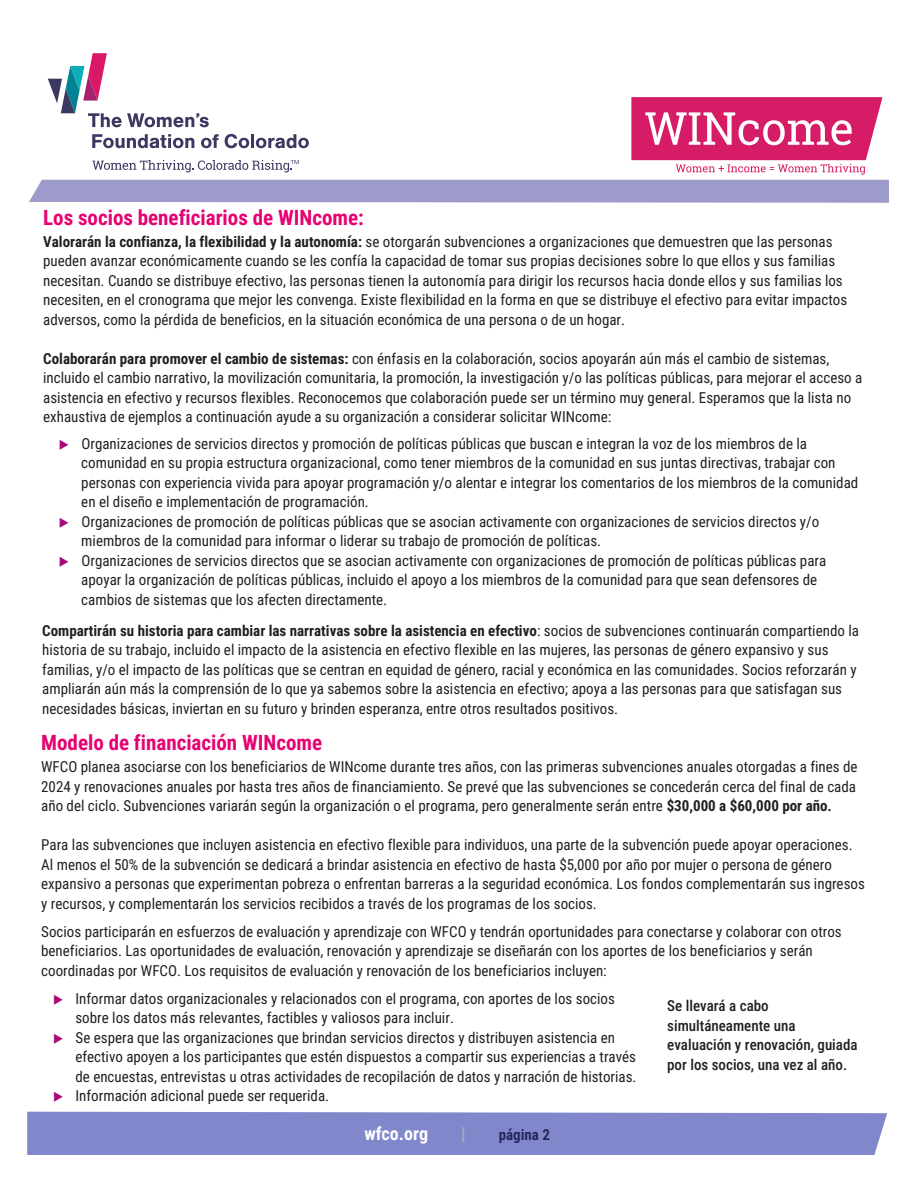
<style>
.page{position:relative;width:918px;height:1188px;background:#fff}
.page>*{position:absolute;margin:0;border:0;box-sizing:border-box;transform-origin:0 0}
.t1{font:700 21px "Roboto Condensed";color:#e60272}
.t2{font:700 18px "Roboto Condensed";color:#fff}
.t3{font:700 18px "Roboto Condensed";color:#acadb1}
.t4{font:15px/19.5px "Roboto Condensed";color:#231f20}
.t5{font:500 15px/19.5px "Roboto Condensed";color:#231f20}
.t6{font:700 15px "Roboto Condensed";color:#28275e}
.s1{font-weight:700}
.s2{color:#a8097a}
</style>
<div class="page">
<svg style="left:29px;top:53px;width:860px;height:150px"></svg>
<div style="left:27px;top:1112px;width:860px;height:43px;background:#8087cb"></div>
<h1 class="t1" style="left:43px;top:202px;width:322px">Los socios beneficiarios de WINcome:</h1>
<p class="t4" style="left:43px;top:231px;width:806px"><span class="s1">Valorarán la confianza, la flexibilidad y la autonomía:</span> se otorgarán subvenciones a organizaciones que demuestren que las personas pueden avanzar económicamente cuando se les confía la capacidad de tomar sus propias decisiones sobre lo que ellos y sus familias necesitan. Cuando se distribuye efectivo, las personas tienen la autonomía para dirigir los recursos hacia donde ellos y sus familias los necesiten, en el cronograma que mejor les convenga. Existe flexibilidad en la forma en que se distribuye el efectivo para evitar impactos adversos, como la pérdida de beneficios, en la situación económica de una persona o de un hogar.</p>
<p class="t4" style="left:43px;top:348px;width:821px"><span class="s1">Colaborarán para promover el cambio de sistemas:</span> con énfasis en la colaboración, socios apoyarán aún más el cambio de sistemas, incluido el cambio narrativo, la movilización comunitaria, la promoción, la investigación y/o las políticas públicas, para mejorar el acceso a asistencia en efectivo y recursos flexibles. Reconocemos que colaboración puede ser un término muy general. Esperamos que la lista no exhaustiva de ejemplos a continuación ayude a su organización a considerar solicitar WINcome:</p>
<p class="t4" style="left:81px;top:433px;width:778px;text-indent:-22px"><span class="s2">◆</span> Organizaciones de servicios directos y promoción de políticas públicas que buscan e integran la voz de los miembros de la comunidad en su propia estructura organizacional, como tener miembros de la comunidad en sus juntas directivas, trabajar con personas con experiencia vivida para apoyar programación y/o alentar e integrar los comentarios de los miembros de la comunidad en el diseño e implementación de programación.</p>
<p class="t4" style="left:81px;top:511px;width:740px;text-indent:-22px"><span class="s2">◆</span> Organizaciones de promoción de políticas públicas que se asocian activamente con organizaciones de servicios directos y/o miembros de la comunidad para informar o liderar su trabajo de promoción de políticas.</p>
<p class="t4" style="left:81px;top:550px;width:746px;text-indent:-22px"><span class="s2">◆</span> Organizaciones de servicios directos que se asocian activamente con organizaciones de promoción de políticas públicas para apoyar la organización de políticas públicas, incluido el apoyo a los miembros de la comunidad para que sean defensores de cambios de sistemas que los afecten directamente.</p>
<p class="t4" style="left:42px;top:620px;width:818px"><span class="s1">Compartirán su historia para cambiar las narrativas sobre la asistencia en efectivo</span>: socios de subvenciones continuarán compartiendo la historia de su trabajo, incluido el impacto de la asistencia en efectivo flexible en las mujeres, las personas de género expansivo y sus familias, y/o el impacto de las políticas que se centran en equidad de género, racial y económica en las comunidades. Socios reforzarán y ampliarán aún más la comprensión de lo que ya sabemos sobre la asistencia en efectivo; apoya a las personas para que satisfagan sus necesidades básicas, inviertan en su futuro y brinden esperanza, entre otros resultados positivos.</p>
<h1 class="t1" style="left:41px;top:728px;width:282px">Modelo de financiación WINcome</h1>
<p class="t4" style="left:41px;top:756px;width:818px;text-align:justify">WFCO planea asociarse con los beneficiarios de WINcome durante tres años, con las primeras subvenciones anuales otorgadas a fines de 2024 y renovaciones anuales por hasta tres años de financiamiento. Se prevé que las subvenciones se concederán cerca del final de cada año del ciclo. Subvenciones variarán según la organización o el programa, pero generalmente serán entre <span class="s1">$30,000 a $60,000 por año.</span></p>
<p class="t4" style="left:41px;top:834px;width:825px">Para las subvenciones que incluyen asistencia en efectivo flexible para individuos, una parte de la subvención puede apoyar operaciones.<br>Al menos el 50% de la subvención se dedicará a brindar asistencia en efectivo de hasta $5,000 por año por mujer o persona de género expansivo a personas que experimentan pobreza o enfrentan barreras a la seguridad económica. Los fondos complementarán sus ingresos y recursos, y complementarán los servicios recibidos a través de los programas de los socios.</p>
<p class="t4" style="left:41px;top:921px;width:802px">Socios participarán en esfuerzos de evaluación y aprendizaje con WFCO y tendrán oportunidades para conectarse y colaborar con otros beneficiarios. Las oportunidades de evaluación, renovación y aprendizaje se diseñarán con los aportes de los beneficiarios y serán coordinadas por WFCO. Los requisitos de evaluación y renovación de los beneficiarios incluyen:</p>
<p class="t4" style="left:75px;top:988px;width:541px;text-indent:-22px"><span class="s2">◆</span> Informar datos organizacionales y relacionados con el programa, con aportes de los socios sobre los datos más relevantes, factibles y valiosos para incluir.</p>
<p class="t4" style="left:75px;top:1027px;width:563px;text-indent:-22px"><span class="s2">◆</span> Se espera que las organizaciones que brindan servicios directos y distribuyen asistencia en efectivo apoyen a los participantes que estén dispuestos a compartir sus experiencias a través de encuestas, entrevistas u otras actividades de recopilación de datos y narración de historias.</p>
<p class="t4" style="left:53px;top:1085px;width:278px"><span class="s2">◆</span> Información adicional puede ser requerida.</p>
<p class="t5" style="left:667px;top:996px;width:192px">Se llevará a cabo simultáneamente una evaluación y renovación, guiada por los socios, una vez al año.</p>
<p class="t2" style="left:365px;top:1121px;width:65px">wfco.org</p>
<p class="t3" style="left:461px;top:1121px;width:6px">|</p>
<p class="t6" style="left:499px;top:1125px;width:53px">página 2</p>
</div>
